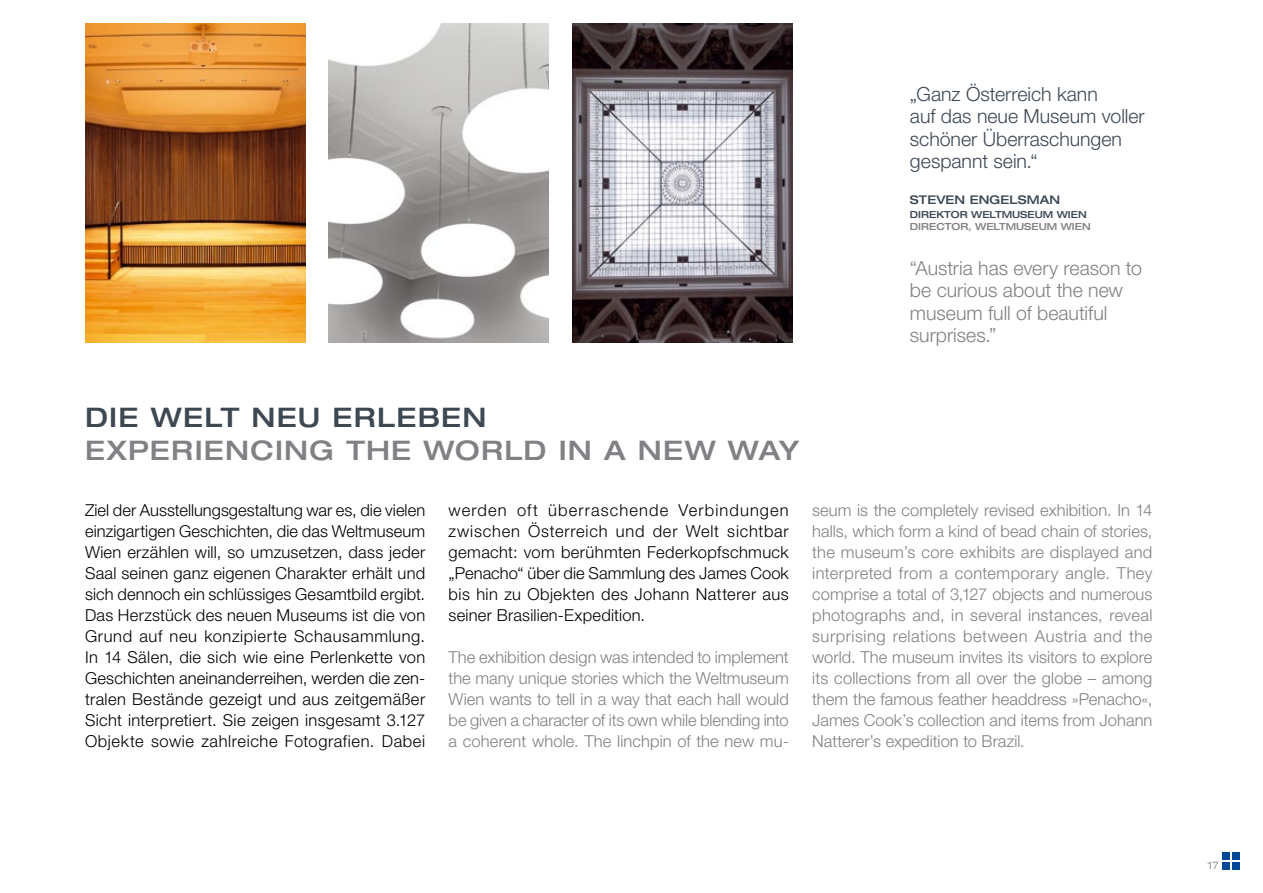
<style>
.page{position:relative;width:1263px;height:893px;background:#fff}
.page>*{position:absolute;margin:0;border:0;box-sizing:border-box;transform-origin:0 0}
.t1{font:500 expanded 27px "Helvetica Neue";letter-spacing:.05em;color:#818084}
.t2{font:500 expanded 27px "Helvetica Neue";letter-spacing:.05em;color:#3d4853}
.t3{font:300 19.5px/22.5px "Helvetica Neue";color:#3d4853}
.t4{font:300 19.5px/22.5px "Helvetica Neue";color:#818084}
.t5{font:300 16.5px/21px "Helvetica Neue";letter-spacing:.025em;color:#000;text-align:justify}
.t6{font:300 16.5px/21px "Helvetica Neue";color:#818084;text-align:justify}
.t7{font:500 expanded 12px "Helvetica Neue";letter-spacing:.01em;color:#3d4853}
.t8{font:expanded 10.5px "Helvetica Neue";color:#98989c}
.t9{font:500 expanded 9.75px "Helvetica Neue";color:#818084}
.t10{font:500 expanded 9.75px "Helvetica Neue";color:#3d4853}
</style>
<div class="page">
<img style="left:85px;top:23px;width:220px;height:319px">
<img style="left:329px;top:23px;width:220px;height:319px">
<img style="left:572px;top:23px;width:220px;height:319px">
<div style="left:1222px;top:862px;width:8px;height:8px;background:#004798"></div>
<div style="left:1222px;top:852px;width:8px;height:8px;background:#004798"></div>
<div style="left:1232px;top:862px;width:7px;height:8px;background:#004798"></div>
<div style="left:1232px;top:852px;width:7px;height:8px;background:#004798"></div>
<p class="t3" style="left:910px;top:82px;width:236px">„Ganz Österreich kann<br>auf das neue Museum voller schöner Überraschungen gespannt sein.“</p>
<p class="t7" style="left:910px;top:192px;width:152px">STEVEN ENGELSMAN</p>
<p class="t10" style="left:910px;top:208px;width:178px">DIREKTOR WELTMUSEUM WIEN</p>
<p class="t9" style="left:910px;top:220px;width:182px">DIRECTOR, WELTMUSEUM WIEN</p>
<p class="t4" style="left:910px;top:256px;width:233px">“Austria has every reason to be curious about the new museum full of beautiful surprises.”</p>
<h1 class="t2" style="left:85px;top:401px;width:403px">DIE WELT NEU ERLEBEN</h1>
<h1 class="t1" style="left:85px;top:433px;width:22px">EXP</h1>
<h1 class="t1" style="left:150px;top:433px;width:651px">ERIENCING THE WORLD IN A NEW WAY</h1>
<p class="t5" style="left:85px;top:499px;width:342px">Ziel der Ausstellungsgestaltung war es, die vielen einzigartigen Geschichten, die das Weltmuseum Wien erzählen will, so umzusetzen, dass jeder Saal seinen ganz eigenen Charakter erhält und sich dennoch ein schlüssiges Gesamtbild ergibt.<br>Das Herzstück des neuen Museums ist die von Grund auf neu konzipierte Schausammlung.<br>In 14 Sälen, die sich wie eine Perlenkette von Geschichten aneinanderreihen, werden die zen&shy;tralen Bestände gezeigt und aus zeitgemäßer Sicht interpretiert. Sie zeigen insgesamt 3.127<br>Objekte sowie zahlreiche Fotografien. Dabei</p>
<p class="t5" style="left:449px;top:499px;width:342px">werden oft überraschende Verbindungen zwischen Österreich und der Welt sichtbar gemacht: vom berühmten Federkopfschmuck „Penacho“ über die Sammlung des James Cook bis hin zu Objekten des Johann Natterer aus seiner Brasilien-Expedition.</p>
<p class="t6" style="left:449px;top:646px;width:342px">The exhibition design was intended to implement the many unique stories which the Weltmuseum Wien wants to tell in a way that each hall would be given a character of its own while blending into a coherent whole. The linchpin of the new mu-</p>
<p class="t6" style="left:812px;top:499px;width:342px">seum is the completely revised exhibition. In 14 halls, which form a kind of bead chain of stories, the museum’s core exhibits are displayed and interpreted from a contemporary angle. They comprise a total of 3,127 objects and numerous photographs and, in several instances, reveal surprising relations between Austria and the world. The museum invites its visitors to explore its collections from all over the globe – among them the famous feather headdress »Penacho«, James Cook’s collection and items from Johann Natterer’s expedition to Brazil.</p>
<p class="t8" style="left:1208px;top:859px;width:12px">17</p>
</div>
